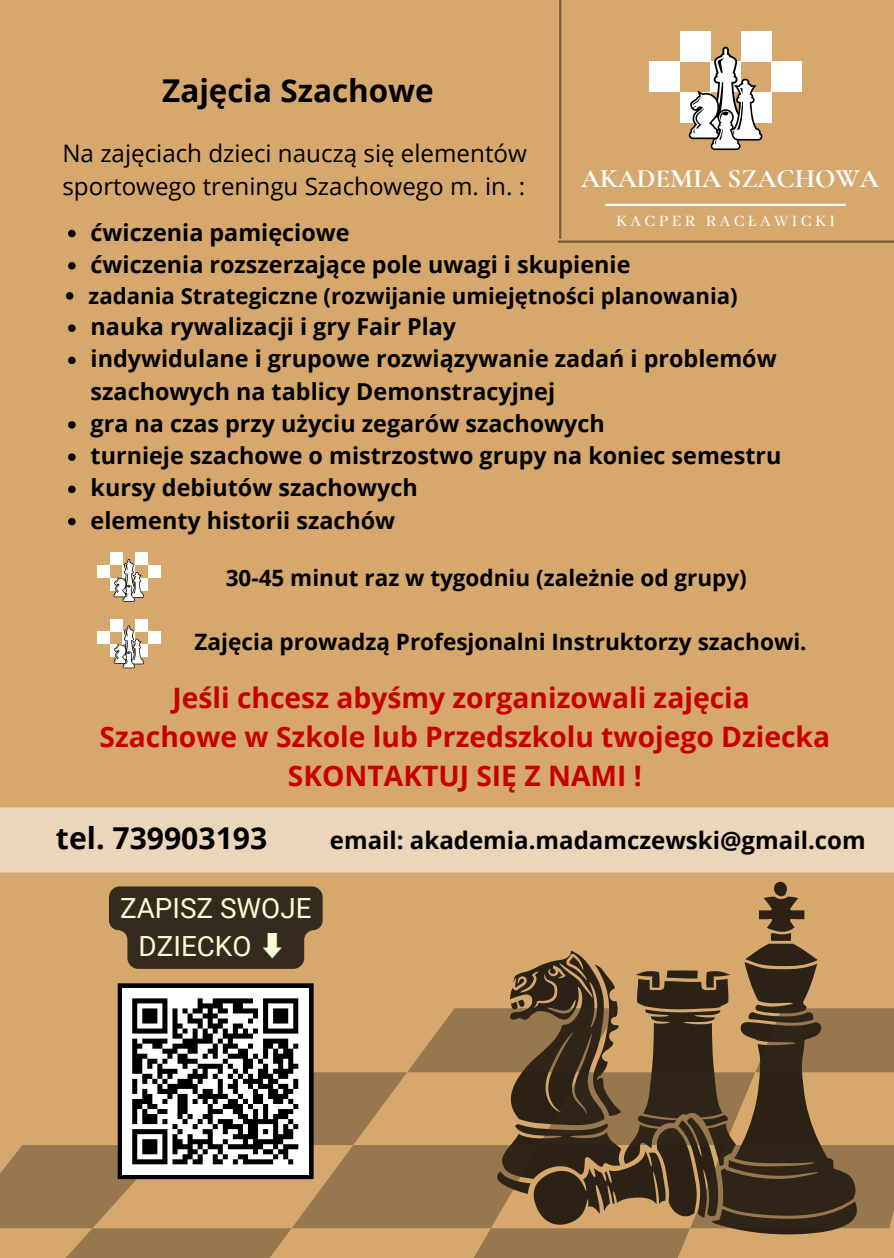
<style>
.page{position:relative;width:894px;height:1258px;background:#fff}
.page>*{position:absolute;margin:0;border:0;box-sizing:border-box;transform-origin:0 0}
.t1{font:700 31.5px "Open Sans";color:#000}
.t2{font:700 30px "Open Sans";color:#000}
.t3{font:700 28.2px/38.7px "Open Sans";color:#c60000;text-align:center}
.t4{font:27.9px/38.7px "Roboto";color:#fafdd6}
.t5{font:700 26.7px "Cormorant Garamond";color:#fff}
.t6{font:24px/33.6px "Open Sans";color:#000}
.t7{font:700 24px "Open Sans";color:#000}
.t8{font:700 23.4px/32.1px "Open Sans";color:#000}
.t9{font:700 22.5px "Open Sans";color:#000}
.t10{font:700 22.2px "Open Sans";color:#000}
.t11{font:17.7px "Abhaya Libre";letter-spacing:.195em;color:#fff}
.s1{font-family:"Noto Sans CJ Ksc"}
</style>
<div class="page">
<div style="left:0;top:0;width:893px;height:1258px;background:#d7a86e"></div>
<svg style="left:510px;top:881px;width:308px;height:127px"></svg>
<svg style="left:0;top:1008px;width:893px;height:250px"></svg>
<svg style="left:68px;top:230px;width:8px;height:7px"></svg>
<svg style="left:68px;top:262px;width:8px;height:8px"></svg>
<svg style="left:66px;top:292px;width:7px;height:8px"></svg>
<svg style="left:68px;top:324px;width:8px;height:8px"></svg>
<svg style="left:68px;top:357px;width:8px;height:7px"></svg>
<svg style="left:68px;top:421px;width:8px;height:8px"></svg>
<svg style="left:68px;top:453px;width:8px;height:8px"></svg>
<svg style="left:68px;top:486px;width:8px;height:7px"></svg>
<svg style="left:68px;top:518px;width:8px;height:7px"></svg>
<hr style="left:559px;top:0;width:2px;height:239px;background:#2b2215">
<div style="left:135px;top:552px;width:13px;height:13px;background:#fff"></div>
<div style="left:110px;top:552px;width:12px;height:13px;background:#fff"></div>
<div style="left:148px;top:565px;width:12px;height:13px;background:#fff"></div>
<div style="left:135px;top:578px;width:13px;height:12px;background:#fff"></div>
<div style="left:110px;top:578px;width:12px;height:12px;background:#fff"></div>
<div style="left:97px;top:565px;width:13px;height:13px;background:#fff"></div>
<svg style="left:114px;top:559px;width:30px;height:43px"></svg>
<div style="left:135px;top:619px;width:13px;height:13px;background:#fff"></div>
<div style="left:110px;top:619px;width:12px;height:13px;background:#fff"></div>
<div style="left:148px;top:632px;width:12px;height:12px;background:#fff"></div>
<div style="left:135px;top:644px;width:13px;height:13px;background:#fff"></div>
<div style="left:110px;top:644px;width:12px;height:13px;background:#fff"></div>
<div style="left:97px;top:632px;width:13px;height:12px;background:#fff"></div>
<svg style="left:114px;top:625px;width:30px;height:43px"></svg>
<div style="left:0;top:807px;width:893px;height:65px;background:#ecd6bb"></div>
<svg style="left:109px;top:886px;width:213px;height:83px;background:#423524"></svg>
<svg style="left:118px;top:983px;width:195px;height:196px;background:#898989"></svg>
<hr style="left:557px;top:240px;width:336px;height:3px;background:#2b2215">
<div style="left:740px;top:31px;width:31px;height:31px;background:#fff"></div>
<div style="left:679px;top:31px;width:31px;height:31px;background:#fff"></div>
<div style="left:771px;top:62px;width:30px;height:30px;background:#fff"></div>
<div style="left:740px;top:92px;width:31px;height:31px;background:#fff"></div>
<div style="left:679px;top:92px;width:31px;height:31px;background:#fff"></div>
<div style="left:649px;top:62px;width:30px;height:30px;background:#fff"></div>
<svg style="left:688px;top:47px;width:74px;height:103px"></svg>
<hr style="left:605px;top:204px;width:240px;height:2px;background:#fff">
<p class="t1" style="left:162px;top:69px;width:273px">Zajęcia Szachowe</p>
<p class="t6" style="left:62px;top:135px;width:466px">Na zajęciach dzieci nauczą się elementów sportowego treningu Szachowego m. in. :</p>
<h5 class="t5" style="left:581px;top:163px;width:299px">AKADEMIA SZACHOWA</h5>
<h4 class="t11" style="left:616px;top:211px;width:220px">KACPER RACŁAWICKI</h4>
<p class="t8" style="left:91px;top:215px;width:260px">ćwiczenia pamięciowe</p>
<h1 class="t8" style="left:91px;top:248px;width:541px">ćwiczenia rozszerzające pole uwagi i skupienie</h1>
<h6 class="t10" style="left:89px;top:280px;width:650px">zadania Strategiczne (rozwijanie umiejętności planowania)</h6>
<h2 class="t8" style="left:91px;top:310px;width:367px">nauka rywalizacji i gry Fair Play</h2>
<p class="t8" style="left:91px;top:342px;width:687px">indywidulane i grupowe rozwiązywanie zadań i problemów szachowych na tablicy Demonstracyjnej</p>
<p class="t8" style="left:91px;top:407px;width:515px">gra na czas przy użyciu zegarów szachowych</p>
<p class="t8" style="left:91px;top:439px;width:692px">turnieje szachowe o mistrzostwo grupy na koniec semestru</p>
<p class="t8" style="left:91px;top:471px;width:329px">kursy debiutów szachowych</p>
<p class="t8" style="left:91px;top:503px;width:306px">elementy historii szachów</p>
<p class="t9" style="left:226px;top:561px;width:522px">30-45 minut raz w tygodniu (zależnie od grupy)</p>
<p class="t9" style="left:194px;top:626px;width:613px">Zajęcia prowadzą Profesjonalni Instruktorzy szachowi.</p>
<p class="t3" style="left:99px;top:678px;width:732px">Jeśli chcesz abyśmy zorganizowali zajęcia<br>Szachowe w Szkole lub Przedszkolu twojego Dziecka<br>SKONTAKTUJ SIĘ Z NAMI !</p>
<h5 class="t2" style="left:56px;top:817px;width:213px">tel. 739903193</h5>
<p class="t7" style="left:330px;top:823px;width:537px">email: akademia.madamczewski@gmail.com</p>
<p class="t4" style="left:138px;top:889px;width:174px;text-indent:-18px">ZAPISZ SWOJE<br>DZIECKO <span class="s1">⬇︎</span></p>
</div>
